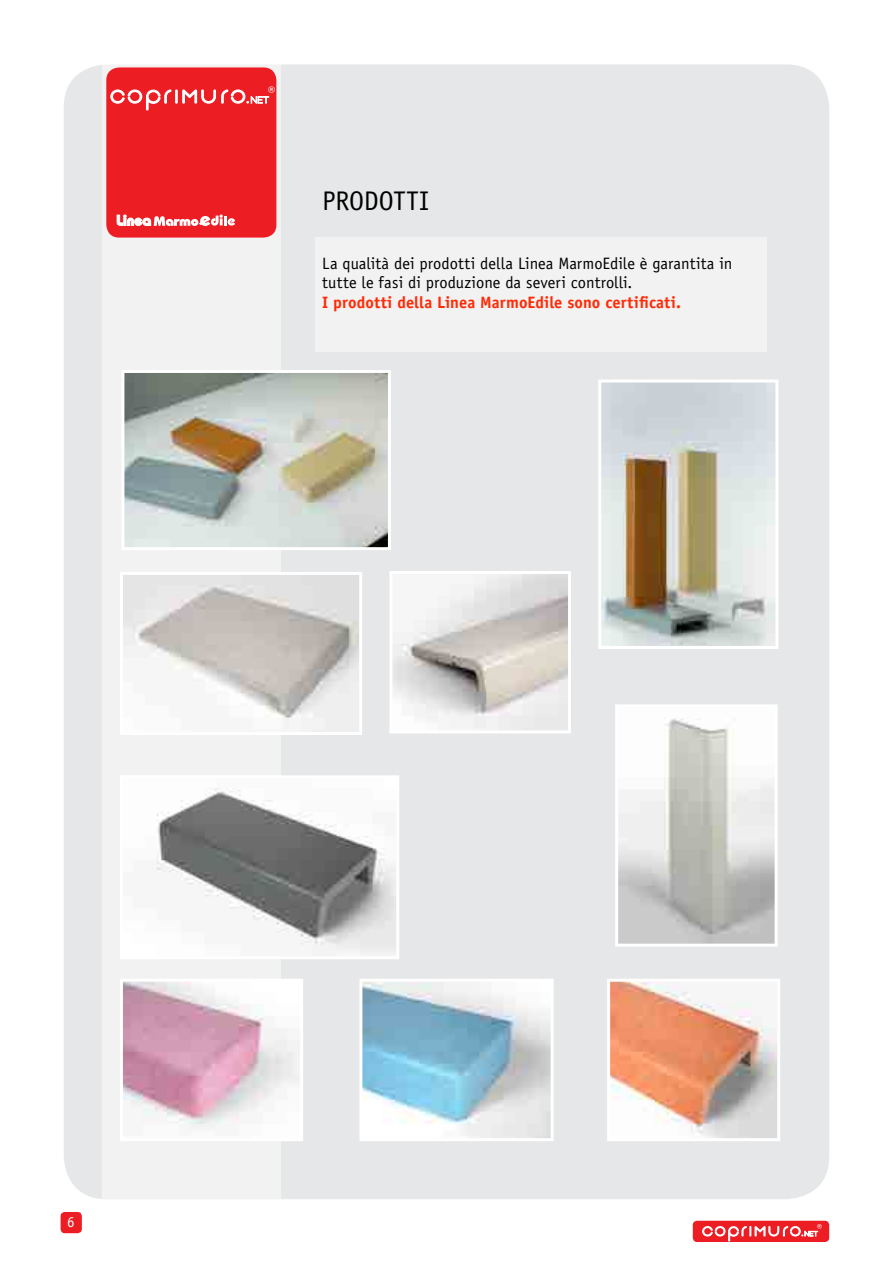
<style>
.page{position:relative;width:893px;height:1263px;background:#fff}
.page>*{position:absolute;margin:0;border:0;box-sizing:border-box;transform-origin:0 0}
.t1{font:27px "Officina Sans";letter-spacing:-.01em;color:#000}
.t2{font:16.5px/19.8px "Officina Sans";color:#000}
.t3{font:700 16.5px "Officina Sans";letter-spacing:.005em;color:#ff2b06}
.t4{font:15px "Officina Sans";color:#fff}
.t5{font:700 13.8px "Officina Sans";color:#fff}
.t6{font:700 10.05px "Officina Sans";color:#fff}
</style>
<div class="page">
<div style="left:61px;top:1212px;width:21px;height:21px;background:#ed1d24;border-radius:4px"></div>
<div style="left:693px;top:1221px;width:136px;height:21px;background:#ed1d24;border-radius:4px"></div>
<svg style="left:702px;top:1226px;width:116px;height:16px"></svg>
<div style="left:64px;top:64px;width:765px;height:1135px;background:#e6e7e8;border-radius:43px"></div>
<div style="left:315px;top:238px;width:451px;height:114px;background:#f2f2f3"></div>
<div style="left:102px;top:64px;width:179px;height:1135px;background:#f2f2f3"></div>
<div style="left:106px;top:67px;width:170px;height:171px;background:#ed1d24;border-radius:13px"></div>
<img style="left:602px;top:383px;width:172px;height:262px">
<div style="left:598px;top:379px;width:180px;height:270px;border:3px solid #fff"></div>
<img style="left:125px;top:374px;width:262px;height:172px">
<div style="left:121px;top:370px;width:270px;height:180px;border:3px solid #fff"></div>
<img style="left:619px;top:708px;width:155px;height:235px">
<div style="left:615px;top:704px;width:163px;height:243px;border:3px solid #fff"></div>
<img style="left:393px;top:575px;width:174px;height:154px">
<div style="left:389px;top:571px;width:182px;height:162px;border:3px solid #fff"></div>
<img style="left:363px;top:983px;width:187px;height:154px">
<div style="left:359px;top:979px;width:195px;height:162px;border:3px solid #fff"></div>
<img style="left:611px;top:983px;width:165px;height:154px">
<div style="left:607px;top:979px;width:173px;height:162px;border:3px solid #fff"></div>
<img style="left:124px;top:983px;width:175px;height:154px">
<div style="left:120px;top:979px;width:183px;height:162px;border:3px solid #fff"></div>
<img style="left:124px;top:779px;width:271px;height:176px">
<div style="left:120px;top:775px;width:279px;height:184px;border:3px solid #fff"></div>
<img style="left:124px;top:576px;width:234px;height:155px">
<div style="left:120px;top:572px;width:242px;height:163px;border:3px solid #fff"></div>
<svg style="left:117px;top:214px;width:118px;height:12px"></svg>
<svg style="left:110px;top:89px;width:159px;height:22px"></svg>
<p class="t5" style="left:268px;top:83px;width:9px">®</p>
<h1 class="t1" style="left:322px;top:185px;width:108px">PRODOTTI</h1>
<p class="t2" style="left:322px;top:253px;width:412px">La qualità dei prodotti della Linea MarmoEdile è garantita in tutte le fasi di produzione da severi controlli.</p>
<p class="t3" style="left:322px;top:292px;width:360px">I prodotti della Linea MarmoEdile sono certificati.</p>
<p class="t4" style="left:67px;top:1213px;width:9px">6</p>
<p class="t6" style="left:817px;top:1221px;width:7px">®</p>
</div>
